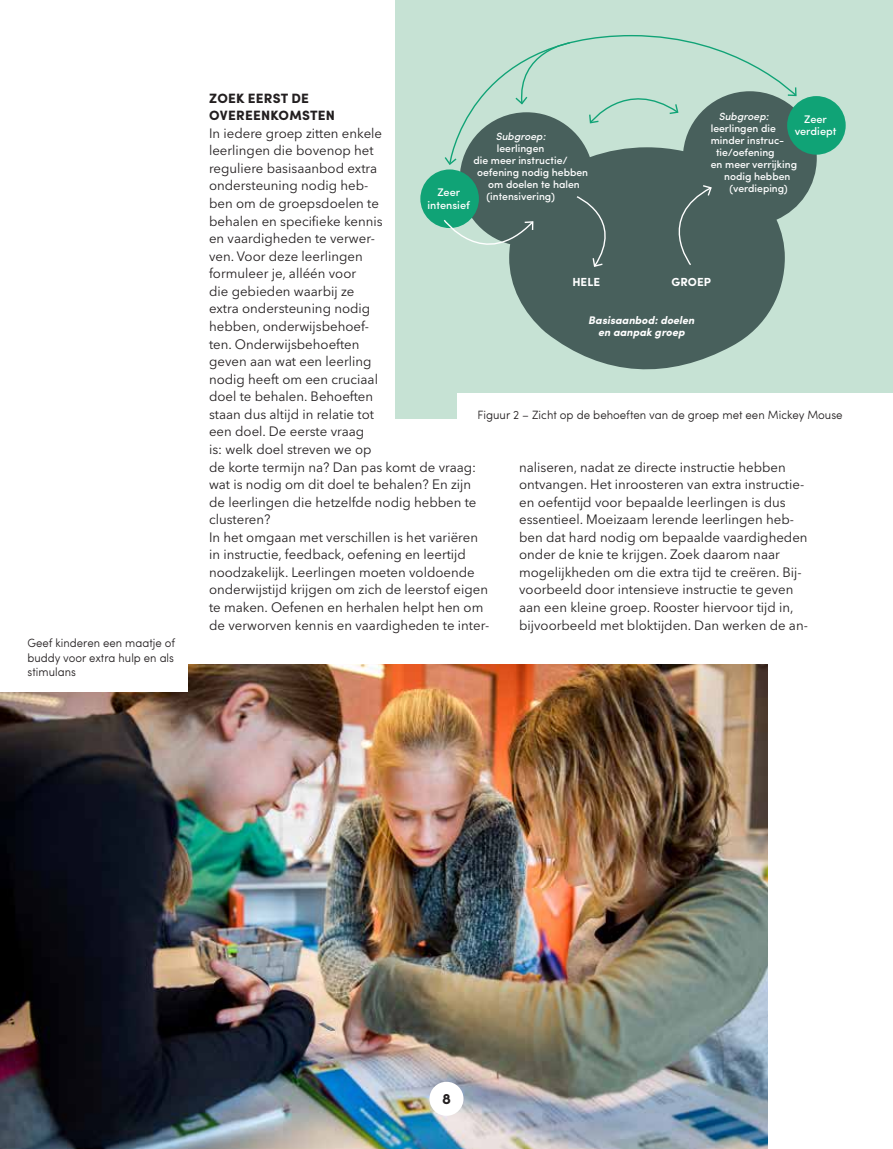
<style>
.page{position:relative;width:893px;height:1149px;background:#fff}
.page>*{position:absolute;margin:0;border:0;box-sizing:border-box;transform-origin:0 0}
.t1{font:700 15px "Sofia Pro";color:#231f20}
.t2{font:13.5px/17.5px "Avenir Next LT Pro";color:#231f20}
.t3{font:900 13.5px/17.5px "Sofia Pro";letter-spacing:.02em;color:#231f20}
.t4{font:300 12px/14.4px "Sofia Pro";color:#231f20;text-align:justify;scale:.95 1}
.t5{font:300 12px "Sofia Pro";color:#231f20;scale:.96 1}
.t6{font:700 11.7px "Sofia Pro";color:#fff}
.t7{font:italic 700 10.95px/12.5px "Sofia Pro";color:#fff;text-align:center}
.t8{font:500 10.95px/12.5px "Sofia Pro";color:#fff;text-align:center}
.t9{font:500 10.5px "Sofia Pro";color:#fff}
.t10{font:italic 500 10.5px "Sofia Pro";color:#fff}
</style>
<div class="page">
<div style="left:395px;top:0;width:498px;height:419px;background:#c6e2d4"></div>
<img style="left:0;top:664px;width:767px;height:484px">
<div style="left:0;top:634px;width:188px;height:57px;background:#fff"></div>
<svg style="left:460px;top:96px;width:357px;height:274px;fill:#48605c"></svg>
<div style="left:787px;top:96px;width:59px;height:59px;background:#10a376;border-radius:50%"></div>
<div style="left:420px;top:169px;width:59px;height:59px;background:#10a376;border-radius:50%"></div>
<svg style="left:451px;top:35px;width:346px;height:130px"></svg>
<svg style="left:786px;top:86px;width:11px;height:11px"></svg>
<svg style="left:444px;top:155px;width:14px;height:10px"></svg>
<svg style="left:443px;top:219px;width:92px;height:54px"></svg>
<div style="left:655px;top:184px;width:58px;height:82px;background:#48605c"></div>
<div style="left:576px;top:195px;width:50px;height:73px;background:#48605c"></div>
<svg style="left:514px;top:41px;width:57px;height:64px"></svg>
<div style="left:457px;top:393px;width:436px;height:38px;background:#fff"></div>
<div style="left:429px;top:1081px;width:34px;height:34px;background:#fff;border-radius:50%"></div>
<p class="t4" style="left:28px;top:634px;width:157px">Geef kinderen een maatje of buddy voor extra hulp en als stimulans</p>
<p class="t3" style="left:209px;top:88px;width:127px">ZOEK EERST DE<br>OVEREENKOMSTEN</p>
<p class="t2" style="left:209px;top:124px;width:282px">In iedere groep zitten enkele<br>leerlingen die bovenop het<br>reguliere basisaanbod extra<br>ondersteuning nodig heb-<br>ben om de groepsdoelen te<br>behalen en specifieke kennis<br>en vaardigheden te verwer-<br>ven. Voor deze leerlingen<br>formuleer je, alléén voor<br>die gebieden waarbij ze<br>extra ondersteuning nodig<br>hebben, onderwijsbehoef-<br>ten. Onderwijsbehoeften<br>geven aan wat een leerling<br>nodig heeft om een cruciaal<br>doel te behalen. Behoeften<br>staan dus altijd in relatie tot<br>een doel. De eerste vraag<br>is: welk doel streven we op<br>de korte termijn na? Dan pas komt de vraag: wat is nodig om dit doel te behalen? En zijn de leerlingen die hetzelfde nodig hebben te clusteren?<br>In het omgaan met verschillen is het variëren in instructie, feedback, oefening en leertijd noodzakelijk. Leerlingen moeten voldoende onderwijstijd krijgen om zich de leerstof eigen te maken. Oefenen en herhalen helpt hen om de verworven kennis en vaardigheden te inter-</p>
<p class="t10" style="left:719px;top:108px;width:51px">Subgroep:</p>
<p class="t9" style="left:711px;top:120px;width:67px">leerlingen die</p>
<p class="t9" style="left:711px;top:132px;width:75px">minder instruc-</p>
<p class="t9" style="left:716px;top:144px;width:60px">tie/oefening</p>
<p class="t9" style="left:711px;top:156px;width:88px">en meer verrijking</p>
<p class="t9" style="left:724px;top:168px;width:68px">nodig hebben</p>
<p class="t9" style="left:729px;top:180px;width:60px">(verdieping)</p>
<p class="t8" style="left:795px;top:112px;width:43px">Zeer verdiept</p>
<p class="t10" style="left:496px;top:128px;width:51px">Subgroep:</p>
<p class="t9" style="left:497px;top:140px;width:49px">leerlingen</p>
<p class="t9" style="left:474px;top:152px;width:96px">die meer instructie/</p>
<p class="t9" style="left:477px;top:164px;width:112px">oefening nodig hebben</p>
<p class="t9" style="left:488px;top:176px;width:93px">om doelen te halen</p>
<p class="t9" style="left:486px;top:188px;width:70px">(intensivering)</p>
<p class="t8" style="left:428px;top:185px;width:44px">Zeer intensief</p>
<p class="t6" style="left:572px;top:273px;width:29px">HELE</p>
<p class="t6" style="left:672px;top:273px;width:41px">GROEP</p>
<p class="t7" style="left:588px;top:313px;width:108px">Basisaanbod: doelen en aanpak groep</p>
<p class="t5" style="left:477px;top:406px;width:382px">Figuur 2 – Zicht op de behoeften van de groep met een Mickey Mouse</p>
<p class="t2" style="left:519px;top:458px;width:290px">naliseren, nadat ze directe instructie hebben ontvangen. Het inroosteren van extra instructie&shy;en oefentijd voor bepaalde leerlingen is dus essentieel. Moeizaam lerende leerlingen heb&shy;ben dat hard nodig om bepaalde vaardigheden onder de knie te krijgen. Zoek daarom naar mogelijkheden om die extra tijd te creëren. Bij&shy;voorbeeld door intensieve instructie te geven aan een kleine groep. Rooster hiervoor tijd in, bijvoorbeeld met bloktijden. Dan werken de an-</p>
<p class="t1" style="left:442px;top:1086px;width:10px">8</p>
</div>
